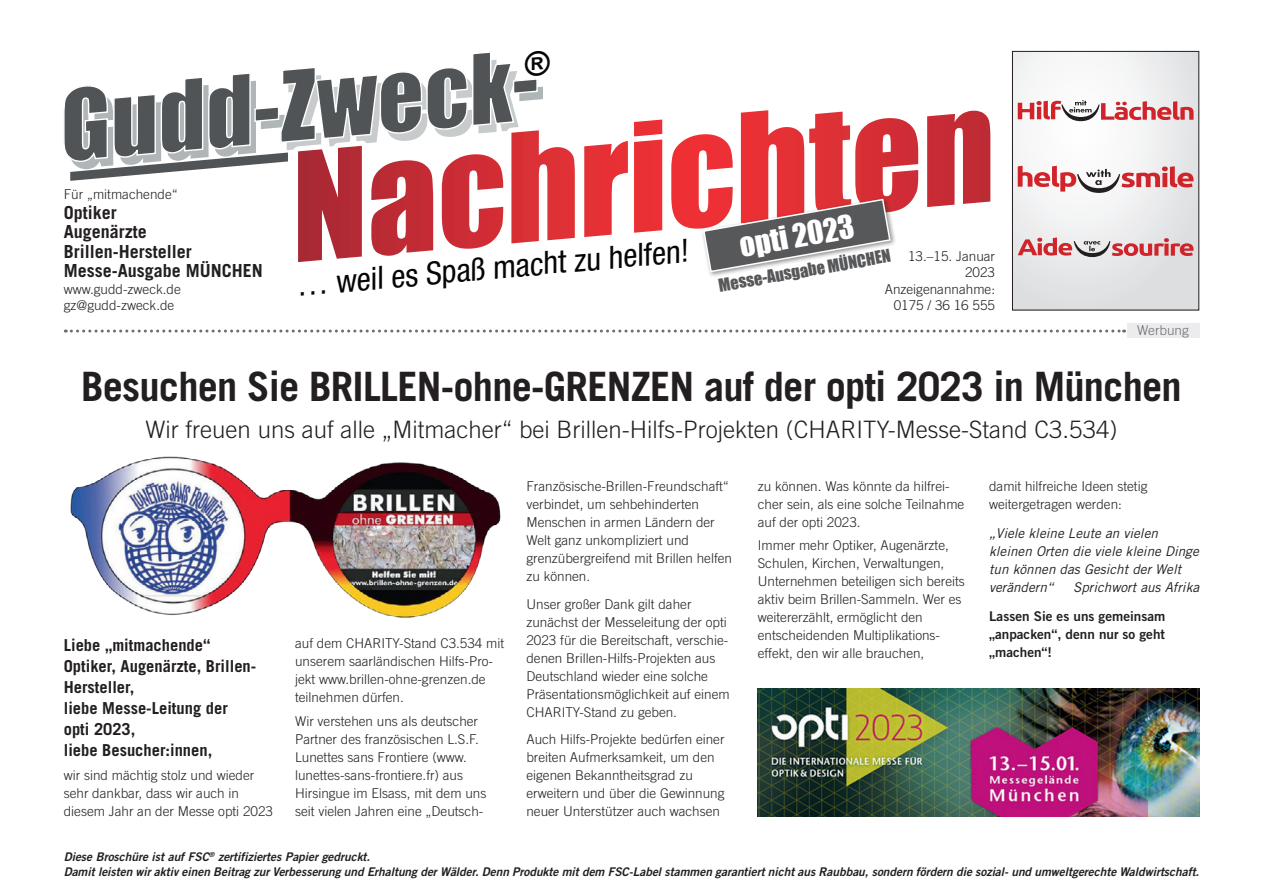
<style>
.page{position:relative;width:1263px;height:893px;background:#fff}
.page>*{position:absolute;margin:0;border:0;box-sizing:border-box;transform-origin:0 0}
.t1{font:700 40.5px "Trade Gothic LT";letter-spacing:-.02em;color:#231f20}
.t2{font:condensed 31.8px "Helvetica Neue LT";color:#040507}
.t3{font:30px "Impact";color:#fff}
.t4{font:300 24px "Trade Gothic LT";color:#231f20}
.t5{font:700 18px/19.5px "Trade Gothic LT";color:#231f20}
.t6{font:700 16.5px/21px "Trade Gothic LT";color:#231f20}
.t7{font:16.5px "Impact";color:#57585a}
.t8{font:300 13.5px/18px "Trade Gothic LT";color:#231f20}
.t9{font:italic 13.5px/18px "Trade Gothic LT";color:#231f20}
.t10{font:13.5px/18px "Trade Gothic LT Bold Two";color:#231f20;text-align:justify}
.t11{font:300 13.5px "Trade Gothic LT";color:#6c6d70}
.t12{font:italic 12px/15px "Trade Gothic LT Bold Two";color:#231f20}
</style>
<div class="page">
<svg style="left:1014px;top:53px;width:183px;height:255px"></svg>
<div style="left:1012px;top:51px;width:187px;height:259px;border:1px solid #231f20"></div>
<div style="left:1127px;top:323px;width:72px;height:15px;background:#ececee"></div>
<svg style="left:65px;top:330px;width:1059px;height:3px"></svg>
<svg style="left:1018px;top:100px;width:175px;height:21px"></svg>
<svg style="left:1018px;top:166px;width:175px;height:27px"></svg>
<svg style="left:1018px;top:237px;width:175px;height:20px;background:#d59fa3"></svg>
<img style="left:758px;top:688px;width:441px;height:128px">
<img style="left:70px;top:456px;width:431px;height:162px">
<svg style="left:64px;top:52px;width:927px;height:221px"></svg>
<p class="t8" style="left:64px;top:185px;width:116px">Für „mitmachende“</p>
<h3 class="t5" style="left:64px;top:202px;width:200px">Optiker<br>Augenärzte<br>Brillen-Hersteller<br>Messe-Ausgabe MÜNCHEN</h3>
<p class="t8" style="left:64px;top:281px;width:119px;line-height:16.5px">www.gudd-zweck.de gz@gudd-zweck.de</p>
<h2 class="t2" style="left:294px;top:266px;width:395px;rotate:-5deg">… weil es Spaß macht zu helfen!</h2>
<h3 class="t3" style="left:736px;top:223px;width:117px;rotate:-10deg">opti 2023</h3>
<p class="t7" style="left:716px;top:273px;width:176px;rotate:-10deg">Messe-Ausgabe MÜNCHEN</p>
<p class="t8" style="left:885px;top:248px;width:112px;line-height:16.5px;text-align:right">13.–15. Januar<br>2023<br>Anzeigenannahme:<br>0175 / 36 16 555</p>
<p class="t11" style="left:1137px;top:322px;width:53px">Werbung</p>
<h1 class="t1" style="left:81px;top:362px;width:1102px">Besuchen Sie BRILLEN-ohne-GRENZEN auf der opti 2023 in München</h1>
<h3 class="t4" style="left:146px;top:415px;width:973px">Wir freuen uns auf alle „Mitmacher“ bei Brillen-Hilfs-Projekten (CHARITY-Messe-Stand C3.534)</h3>
<p class="t6" style="left:64px;top:634px;width:194px">Liebe „mitmachende“<br>Optiker, Augenärzte, Brillen-<br>Hersteller,<br>liebe Messe-Leitung der opti 2023,<br>liebe Besucher:innen,</p>
<p class="t8" style="left:64px;top:766px;width:211px">wir sind mächtig stolz und wieder sehr dankbar, dass wir auch in diesem Jahr an der Messe opti 2023</p>
<p class="t8" style="left:295px;top:634px;width:211px">auf dem CHARITY-Stand C3.534 mit unserem saarländischen Hilfs-Pro&shy;jekt www.brillen-ohne-grenzen.de teilnehmen dürfen.</p>
<p class="t8" style="left:295px;top:712px;width:193px">Wir verstehen uns als deutscher Partner des französischen L.S.F.<br>Lunettes sans Frontiere (www. lunettes-sans-frontiere.fr) aus Hirsingue im Elsass, mit dem uns seit vielen Jahren eine „Deutsch-</p>
<p class="t8" style="left:526px;top:477px;width:207px">Französische-Brillen-Freundschaft“ verbindet, um sehbehinderten<br>Menschen in armen Ländern der<br>Welt ganz unkompliziert und grenzübergreifend mit Brillen helfen zu können.</p>
<p class="t8" style="left:526px;top:595px;width:205px">Unser großer Dank gilt daher zunächst der Messeleitung der opti 2023 für die Bereitschaft, verschie&shy;denen Brillen-Hilfs-Projekten aus Deutschland wieder eine solche Präsentationsmöglichkeit auf einem CHARITY-Stand zu geben.</p>
<p class="t8" style="left:526px;top:730px;width:200px">Auch Hilfs-Projekte bedürfen einer breiten Aufmerksamkeit, um den eigenen Bekanntheitsgrad zu erweitern und über die Gewinnung neuer Unterstützer auch wachsen</p>
<p class="t8" style="left:758px;top:477px;width:208px">zu können. Was könnte da hilfrei&shy;cher sein, als eine solche Teilnahme auf der opti 2023.</p>
<p class="t8" style="left:758px;top:536px;width:209px">Immer mehr Optiker, Augenärzte, Schulen, Kirchen, Verwaltungen, Unternehmen beteiligen sich bereits aktiv beim Brillen-Sammeln. Wer es weitererzählt, ermöglicht den entscheidenden Multiplikations&shy;effekt, den wir alle brauchen,</p>
<p class="t8" style="left:989px;top:477px;width:160px">damit hilfreiche Ideen stetig weitergetragen werden:</p>
<p class="t9" style="left:989px;top:524px;width:211px">„Viele kleine Leute an vielen kleinen Orten die viele kleine Dinge tun können das Gesicht der Welt verändern“</p>
<p class="t9" style="left:1073px;top:578px;width:127px">Sprichwort aus Afrika</p>
<p class="t10" style="left:989px;top:607px;width:178px">Lassen Sie es uns gemeinsam „anpacken“, denn nur so geht „machen“!</p>
<p class="t12" style="left:64px;top:849px;width:1137px">Diese Broschüre ist auf FSC<sup>®</sup> zertifiziertes Papier gedruckt.<br>Damit leisten wir aktiv einen Beitrag zur Verbesserung und Erhaltung der Wälder. Denn Produkte mit dem FSC-Label stammen garantiert nicht aus Raubbau, sondern fördern die sozial- und umweltgerechte Waldwirtschaft.</p>
</div>
